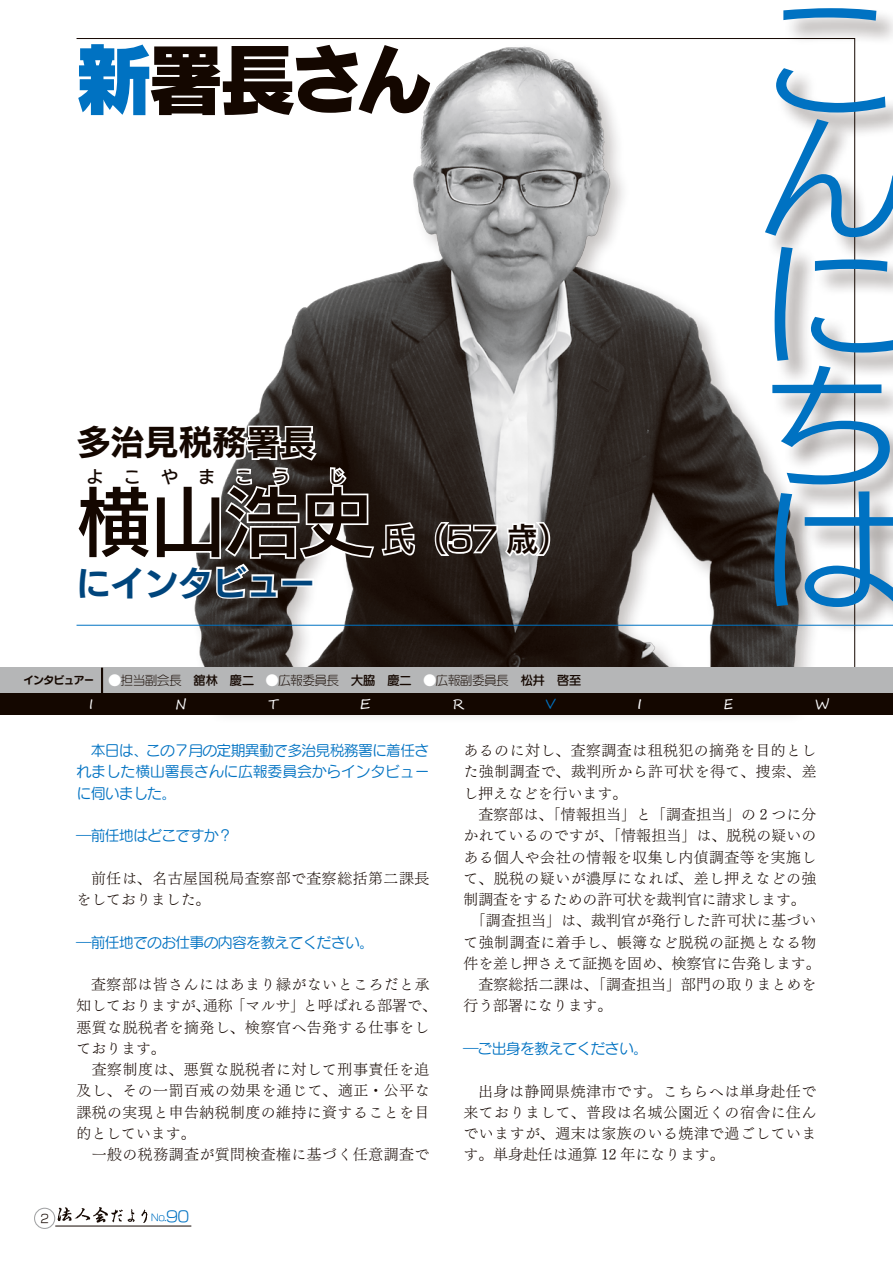
<style>
.page{position:relative;width:893px;height:1263px;background:#fff}
.page>*{position:absolute;margin:0;border:0;box-sizing:border-box;transform-origin:0 0}
.t1{font:136.95px/123.1px "New Rodin Pro N M";color:#0072c2;text-align:justify;scale:1.09 1}
.t2{font:74.4px "New Rodin Pro N EB";letter-spacing:-.05em;color:#140700}
.t3{font:74.4px "New Rodin Pro N DB";color:#140700}
.t4{font:34.05px "New Rodin Pro N B";color:#140700}
.t5{font:34.05px "New Rodin Pro N B";color:#00457c}
.t6{font:31.95px "New Rodin Pro N DB";color:#140700}
.t7{font:16.95px "New Rodin Pro N DB";color:#140700}
.t8{font:14.85px/21.3px "Tsuku Min Pr 6 N L";letter-spacing:.03em;color:#140700}
.t9{font:14.85px/21.3px "Tsuku Min Pr 6 N L";letter-spacing:.01em;color:#140700}
.t10{font:14.85px/21.3px "Seurat Pro N M";letter-spacing:-.05em;color:#0072c2;text-align:justify}
.t11{font:13.8px "Segoe Script";color:#fff}
.t12{font:13.8px "Segoe Script";color:#0072c2}
.t13{font:12.75px "Seurat Pro N L";letter-spacing:-.05em;color:#140700}
.t14{font:11.7px "New Rodin Pro N M";color:#140700;scale:.9 1}
.t15{font:9.6px "New Rodin Pro N M";color:#0072c2}
.s1{color:#0072c2}
.s2{font-family:"Seurat Pro N B";font-size:10.65px}
.s3{color:#fff}
.s4{font-family:"Seurat Pro N DB"}
.s5{font-family:"Seurat Pro N L"}
.s6{font-size:14.85px}
</style>
<div class="page">
<svg style="left:76px;top:38px;width:779px;height:630px"></svg>
<div style="left:763px;top:6px;width:130px;height:627px;background:#140700;opacity:.4"></div>
<div style="left:0;top:693px;width:893px;height:21px;background:#140700"></div>
<div style="left:0;top:668px;width:893px;height:25px;background:#b5b6b7"></div>
<hr style="left:101px;top:668px;width:2px;height:25px;background:#140700">
<svg style="left:433px;top:520px;width:119px;height:43px"></svg>
<svg style="left:76px;top:410px;width:341px;height:193px"></svg>
<div style="left:281px;top:578px;width:33px;height:9px;border:3px solid #fff"></div>
<hr style="left:77px;top:625px;width:816px;height:1px;background:#0072c2">
<img style="left:55px;top:1207px;width:94px;height:19px">
<div style="left:34px;top:1208px;width:21px;height:21px;border:1px solid #a2a3a5;border-radius:50%"></div>
<hr style="left:55px;top:1226px;width:136px;height:1px;background:#140700">
<p class="t2" style="left:77px;top:15px;width:356px"><span class="s1">新</span>署長さん</p>
<p class="t4" style="left:77px;top:413px;width:240px">多治見税務署長</p>
<p class="t7" style="left:87px;top:462px;width:130px">よこやま</p>
<p class="t7" style="left:235px;top:462px;width:56px">こ う</p>
<p class="t7" style="left:328px;top:462px;width:19px">じ</p>
<p class="t3" style="left:77px;top:458px;width:299px">横山浩史</p>
<p class="t5" style="left:77px;top:553px;width:240px">にインタビュー</p>
<p class="t6" style="left:383px;top:512px;width:189px">氏（57 歳）</p>
<p class="t13" style="left:23px;top:672px;width:560px"><span class="s2">インタビュアー</span> <span class="s3">●</span>担当副会長　<span class="s4">舘林　慶二　</span><span class="s3">●</span>広報委員長　<span class="s4">大脇　慶二　</span><span class="s3">●</span>広報副委員長　<span class="s4">松井　啓至</span></p>
<p class="t1" style="left:757px;top:-18px;width:134px">こんにちは</p>
<p class="t11" style="left:89px;top:693px;width:6px">I</p>
<p class="t11" style="left:175px;top:693px;width:13px">N</p>
<p class="t11" style="left:269px;top:693px;width:11px">T</p>
<p class="t11" style="left:360px;top:693px;width:12px">E</p>
<p class="t11" style="left:452px;top:693px;width:14px">R</p>
<p class="t12" style="left:546px;top:693px;width:11px">V</p>
<p class="t11" style="left:638px;top:693px;width:6px">I</p>
<p class="t11" style="left:724px;top:693px;width:11px">E</p>
<p class="t11" style="left:815px;top:693px;width:15px">W</p>
<p class="t10" style="left:77px;top:739px;width:354px">　本日は、この７月の定期異動で多治見税務署に着任されました横山署長さんに広報委員会からインタビューに伺いました。</p>
<p class="t10" style="left:77px;top:824px;width:158px"><span class="s5">―</span>前任地はどこですか？</p>
<p class="t8" style="left:77px;top:866px;width:354px;text-indent:15px">前任は、名古屋国税局査察部で査察総括第二課長をしておりました。</p>
<p class="t10" style="left:77px;top:931px;width:299px"><span class="s5">―</span>前任地でのお仕事の内容を教えてください。</p>
<p class="t8" style="left:77px;top:972px;width:362px;text-indent:15px">査察部は皆さんにはあまり縁がないところだと承知しておりますが、通称「マルサ」と呼ばれる部署で、悪質な脱税者を摘発し、検察官へ告発する仕事をしております。<br>　査察制度は、悪質な脱税者に対して刑事責任を追及し、その一罰百戒の効果を通じて、適正・公平な課税の実現と申告納税制度の維持に資することを目的としています。<br>　一般の税務調査が質問検査権に基づく任意調査で</p>
<p class="t14" style="left:40px;top:1208px;width:11px">2</p>
<p class="t15" style="left:151px;top:1209px;width:40px">No.<span class="s6">90</span></p>
<p class="t9" style="left:463px;top:738px;width:359px">あるのに対し、査察調査は租税犯の摘発を目的とした強制調査で、裁判所から許可状を得て、捜索、差し押えなどを行います。<br>　査察部は、「情報担当」と「調査担当」の 2 つに分かれているのですが、「情報担当」は、脱税の疑いのある個人や会社の情報を収集し内偵調査等を実施して、脱税の疑いが濃厚になれば、差し押えなどの強制調査をするための許可状を裁判官に請求します。　「調査担当」は、裁判官が発行した許可状に基づいて強制調査に着手し、帳簿など脱税の証拠となる物件を差し押さえて証拠を固め、検察官に告発します。　査察総括二課は、「調査担当」部門の取りまとめを行う部署になります。</p>
<p class="t10" style="left:463px;top:1037px;width:186px"><span class="s5">―</span>ご出身を教えてください。</p>
<p class="t8" style="left:463px;top:1078px;width:354px;text-align:justify;text-indent:15px">出身は静岡県焼津市です。こちらへは単身赴任で来ておりまして、普段は名城公園近くの宿舎に住んでいますが、週末は家族のいる焼津で過ごしています。単身赴任は通算 12 年になります。</p>
</div>
